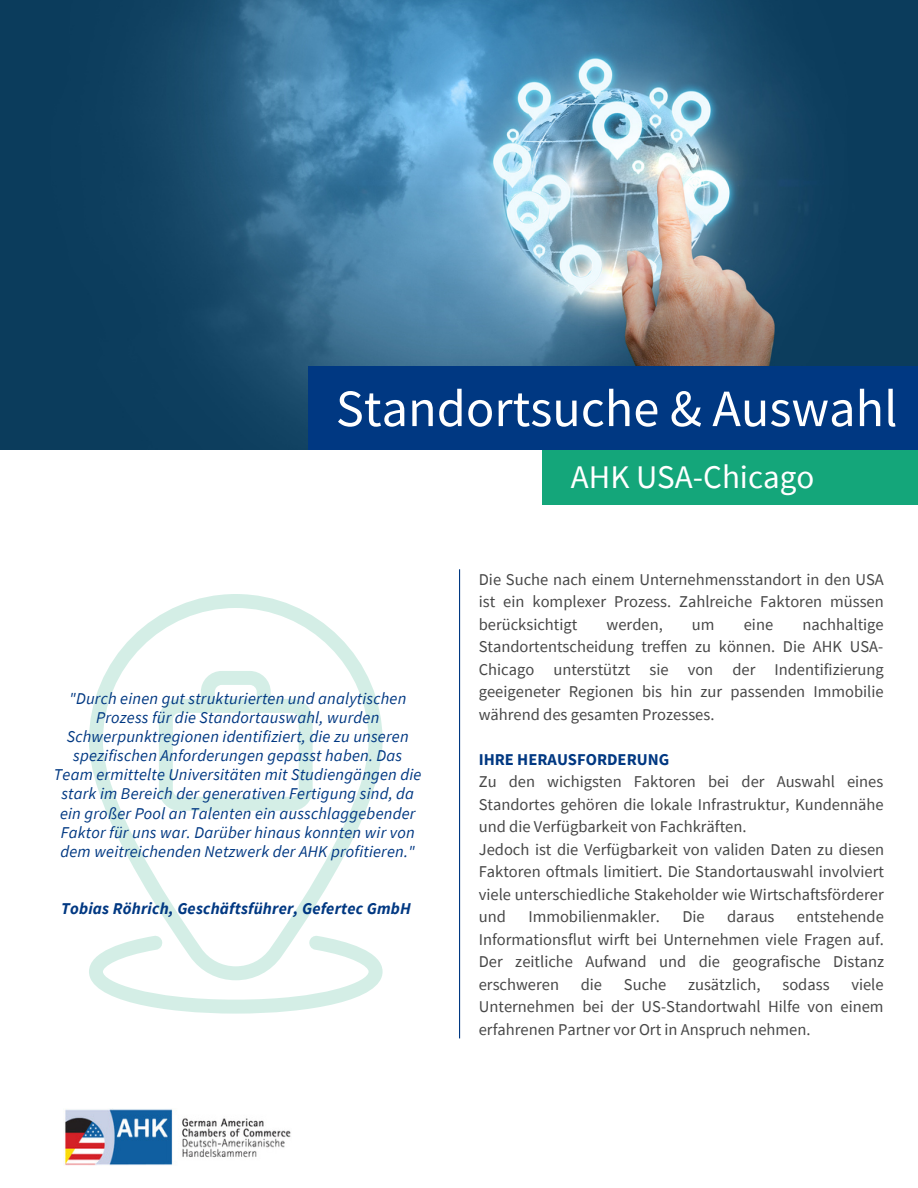
<style>
.page{position:relative;width:918px;height:1188px;background:#fff}
.page>*{position:absolute;margin:0;border:0;box-sizing:border-box;transform-origin:0 0}
.t1{font:52.5px "Source Sans Pro";color:#fff}
.t2{font:33px "Source Sans Pro";color:#fff}
.t3{font:16.5px/22.5px "Source Sans Pro";color:#474747;text-align:justify}
.t4{font:italic 16.5px/19.2px "Source Sans Pro";letter-spacing:.01em;color:#003882;text-align:center}
.t5{font:italic 700 16.5px "Source Sans Pro";letter-spacing:.01em;color:#003882}
.t6{font:700 16.5px "Source Sans Pro";color:#003882}
</style>
<div class="page">
<img style="left:0;top:0;width:918px;height:450px">
<div style="left:543px;top:436px;width:375px;height:68px;background:#14a67a"></div>
<hr style="left:459px;top:569px;width:1px;height:469px;background:#003882">
<div style="left:309px;top:366px;width:609px;height:84px;background:#003882"></div>
<img style="left:64px;top:1109px;width:227px;height:56px">
<svg style="left:89px;top:594px;width:294px;height:420px"></svg>
<h1 class="t1" style="left:336px;top:374px;width:563px">Standortsuche &amp; Auswahl</h1>
<h2 class="t2" style="left:571px;top:456px;width:245px">AHK USA-Chicago</h2>
<p class="t4" style="left:54px;top:688px;width:369px">"Durch einen gut strukturierten und analytischen Prozess für die Standortauswahl, wurden Schwerpunktregionen identifiziert, die zu unseren spezifischen Anforderungen gepasst haben. Das Team ermittelte Universitäten mit Studiengängen die stark im Bereich der generativen Fertigung sind, da ein großer Pool an Talenten ein ausschlaggebender Faktor für uns war. Darüber hinaus konnten wir von dem weitreichenden Netzwerk der AHK profitieren."</p>
<p class="t5" style="left:61px;top:898px;width:351px">Tobias Röhrich, Geschäftsführer, Gefertec GmbH</p>
<p class="t3" style="left:479px;top:567px;width:407px">Die Suche nach einem Unternehmensstandort in den USA ist ein komplexer Prozess. Zahlreiche Faktoren müssen berücksichtigt</p>
<p class="t3" style="left:479px;top:612px;width:407px;text-indent:324px">nachhaltige Standortentscheidung treffen zu können. Die AHK USA-Chicago unterstützt sie von der Indentifizierung geeigeneter Regionen bis hin zur passenden Immobilie während des gesamten Prozesses.</p>
<p class="t6" style="left:479px;top:748px;width:192px">IHRE HERAUSFORDERUNG</p>
<p class="t3" style="left:479px;top:770px;width:407px;text-align:left">Zu den wichigsten Faktoren bei der Auswahl eines Standortes gehören die lokale Infrastruktur, Kundennähe und die Verfügbarkeit von Fachkräften.<br>Jedoch ist die Verfügbarkeit von validen Daten zu diesen Faktoren oftmals limitiert. Die Standortauswahl involviert viele unterschiedliche Stakeholder wie Wirtschaftsförderer und</p>
<p class="t3" style="left:607px;top:612px;width:58px">werden,</p>
<p class="t3" style="left:692px;top:612px;width:24px">um</p>
<p class="t3" style="left:744px;top:612px;width:31px">eine</p>
<p class="t3" style="left:479px;top:905px;width:407px;text-indent:318px">entstehende Informationsflut wirft bei Unternehmen viele Fragen auf.<br>Der zeitliche Aufwand und die geografische Distanz erschweren</p>
<p class="t3" style="left:528px;top:905px;width:133px">Immobilienmakler.</p>
<p class="t3" style="left:682px;top:905px;width:24px">Die</p>
<p class="t3" style="left:727px;top:905px;width:49px">daraus</p>
<p class="t3" style="left:479px;top:972px;width:406px;text-indent:373px">viele Unternehmen bei der US-Standortwahl Hilfe von einem erfahrenen Partner vor Ort in Anspruch nehmen.</p>
<p class="t3" style="left:581px;top:972px;width:23px">die</p>
<p class="t3" style="left:624px;top:972px;width:44px">Suche</p>
<p class="t3" style="left:688px;top:972px;width:74px">zusätzlich,</p>
<p class="t3" style="left:782px;top:972px;width:49px">sodass</p>
</div>
